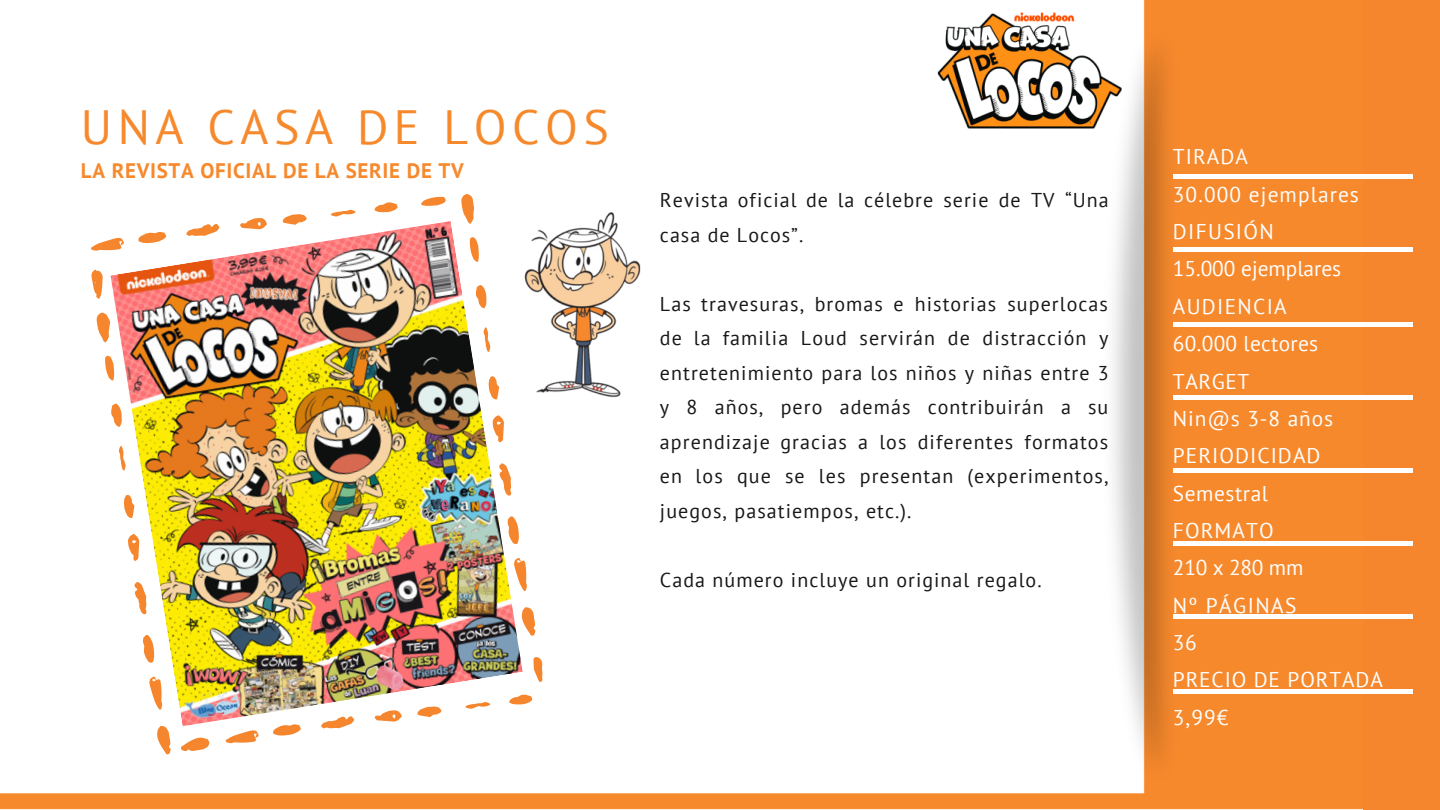
<style>
.page{position:relative;width:1440px;height:810px;background:#fff}
.page>*{position:absolute;margin:0;border:0;box-sizing:border-box;transform-origin:0 0}
.t1{font:48px "PT Sans";letter-spacing:.115em;color:#f7892d}
.t2{font:21.3px "PT Sans";letter-spacing:.04em;color:#fff}
.t3{font:21.3px "PT Sans";letter-spacing:.06em;color:#fff}
.t4{font:21.3px "PT Sans";color:#fff}
.t5{font:21.3px "PT Sans";letter-spacing:.015em;color:#fff}
.t6{font:21.3px "PT Sans";letter-spacing:.07em;color:#fff}
.t7{font:700 21px "PT Sans";letter-spacing:.03em;color:#f7892d}
.t8{font:20px/34.5px "PT Sans";letter-spacing:.055em;color:#181818}
</style>
<div class="page">
<img style="left:0;top:0;width:1364px;height:810px">
<div style="left:1364px;top:0;width:76px;height:810px;background:#f5862d"></div>
<img style="left:1063px;top:0;width:154px;height:810px">
<svg style="left:91px;top:270px;width:12px;height:29px"></svg>
<svg style="left:97px;top:313px;width:13px;height:30px"></svg>
<svg style="left:105px;top:356px;width:6px;height:25px"></svg>
<svg style="left:91px;top:238px;width:20px;height:13px"></svg>
<svg style="left:157px;top:726px;width:14px;height:28px"></svg>
<svg style="left:181px;top:738px;width:28px;height:13px"></svg>
<svg style="left:226px;top:730px;width:33px;height:13px"></svg>
<svg style="left:240px;top:218px;width:27px;height:3px"></svg>
<svg style="left:273px;top:726px;width:28px;height:10px"></svg>
<svg style="left:283px;top:214px;width:24px;height:7px"></svg>
<svg style="left:321px;top:726px;width:33px;height:2px"></svg>
<svg style="left:331px;top:210px;width:24px;height:6px"></svg>
<svg style="left:374px;top:202px;width:24px;height:10px"></svg>
<svg style="left:421px;top:197px;width:25px;height:9px"></svg>
<svg style="left:461px;top:194px;width:13px;height:27px"></svg>
<svg style="left:523px;top:558px;width:4px;height:33px"></svg>
<svg style="left:523px;top:695px;width:9px;height:9px"></svg>
<svg style="left:523px;top:607px;width:12px;height:29px"></svg>
<svg style="left:533px;top:657px;width:9px;height:25px"></svg>
<div style="left:1174px;top:174px;width:239px;height:5px;background:#fff"></div>
<div style="left:1174px;top:247px;width:239px;height:5px;background:#fff"></div>
<hr style="left:1174px;top:323px;width:239px;height:4px;background:#fff">
<div style="left:1174px;top:395px;width:239px;height:5px;background:#fff"></div>
<div style="left:1173px;top:468px;width:239px;height:5px;background:#fff"></div>
<hr style="left:1174px;top:542px;width:239px;height:4px;background:#fff">
<hr style="left:1174px;top:615px;width:239px;height:4px;background:#fff">
<div style="left:1174px;top:689px;width:239px;height:5px;background:#fff"></div>
<img style="left:826px;top:9px;width:410px;height:124px">
<img style="left:505px;top:207px;width:155px;height:194px">
<img style="left:111px;top:221px;width:412px;height:505px">
<p class="t1" style="left:81px;top:95px;width:529px">UNA CASA DE LOCOS</p>
<p class="t7" style="left:81px;top:156px;width:384px">LA REVISTA OFICIAL DE LA SERIE DE TV</p>
<p class="t8" style="left:660px;top:183px;width:450px">Revista oficial de la célebre serie de TV “Una casa de Locos”.</p>
<p class="t8" style="left:660px;top:286px;width:450px;text-align:justify">Las travesuras, bromas e historias superlocas de la familia Loud servirán de distracción y entretenimiento para los niños y niñas entre 3 y 8 años, pero además contribuirán a su aprendizaje gracias a los diferentes formatos en los que se les presentan (experimentos, juegos, pasatiempos, etc.).</p>
<p class="t8" style="left:660px;top:562px;width:383px">Cada número incluye un original regalo.</p>
<p class="t2" style="left:1173px;top:143px;width:77px">TIRADA</p>
<p class="t2" style="left:1173px;top:180px;width:188px">30.000 ejemplares</p>
<p class="t3" style="left:1173px;top:217px;width:102px">DIFUSIÓN</p>
<p class="t4" style="left:1173px;top:255px;width:170px">15.000 ejemplares</p>
<p class="t3" style="left:1173px;top:292px;width:115px">AUDIENCIA</p>
<p class="t5" style="left:1173px;top:330px;width:147px">60.000 lectores</p>
<p class="t2" style="left:1173px;top:367px;width:78px">TARGET</p>
<p class="t2" style="left:1173px;top:404px;width:162px">Nin@s 3-8 años</p>
<p class="t2" style="left:1173px;top:442px;width:149px">PERIODICIDAD</p>
<p class="t2" style="left:1173px;top:479px;width:97px">Semestral</p>
<p class="t2" style="left:1173px;top:516px;width:102px">FORMATO</p>
<p class="t2" style="left:1173px;top:554px;width:132px">210 x 280 mm</p>
<p class="t6" style="left:1173px;top:591px;width:125px">Nº PÁGINAS</p>
<p class="t2" style="left:1173px;top:628px;width:26px">36</p>
<p class="t2" style="left:1173px;top:666px;width:211px">PRECIO DE PORTADA</p>
<p class="t2" style="left:1173px;top:703px;width:57px">3,99€</p>
</div>
